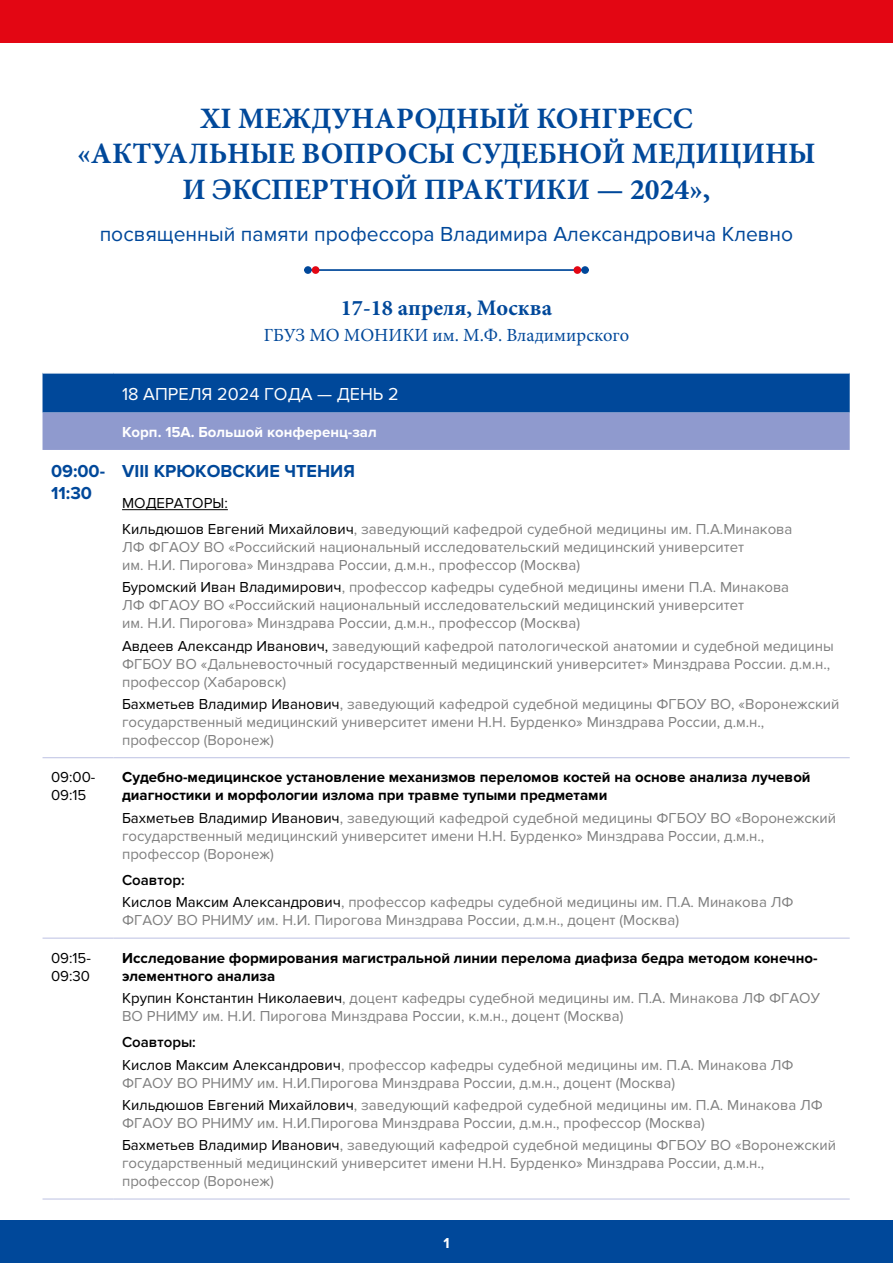
<style>
.page{position:relative;width:893px;height:1263px;background:#fff}
.page>*{position:absolute;margin:0;border:0;box-sizing:border-box;transform-origin:0 0}
.t1{font:700 29.7px/35.5px "Minion Pro";color:#00489a;text-align:center}
.t2{font:700 22.2px "Minion Pro";color:#00489a}
.t3{font:21px "Proxima Nova";color:#00489a}
.t4{font:18.6px "Minion Pro";color:#00489a}
.t5{font:700 18px/21.6px "Proxima Nova";color:#00489a}
.t6{font:18px "Proxima Nova";color:#fff}
.t7{font:15px/18px "Proxima Nova";color:#808080}
.t8{font:700 15px/18px "Proxima Nova";color:#000}
.t9{font:700 15px "Proxima Nova";color:#fff}
.t10{font:15px/18px "Proxima Nova";color:#000}
.s1{color:#000}
.s2{font-weight:600;color:#000}
</style>
<div class="page">
<div style="left:0;top:1220px;width:893px;height:43px;background:#00489a"></div>
<div style="left:0;top:0;width:893px;height:43px;background:#e30613"></div>
<svg style="left:43px;top:374px;width:807px;height:76px;background:#4770b3"></svg>
<hr style="left:43px;top:938px;width:71px;height:1px;background:#bcc1e3">
<hr style="left:114px;top:938px;width:736px;height:1px;background:#bcc1e3">
<hr style="left:43px;top:1199px;width:71px;height:1px;background:#bcc1e3">
<hr style="left:114px;top:1199px;width:736px;height:1px;background:#bcc1e3">
<hr style="left:43px;top:757px;width:71px;height:1px;background:#bcc1e3">
<hr style="left:114px;top:757px;width:736px;height:1px;background:#bcc1e3">
<hr style="left:122px;top:509px;width:106px;height:1px;background:#000">
<hr style="left:304px;top:269px;width:285px;height:2px;background:#00489a">
<div style="left:304px;top:266px;width:8px;height:8px;background:#00489a;border-radius:50%"></div>
<div style="left:312px;top:266px;width:7px;height:8px;background:#e30613;border-radius:50%"></div>
<div style="left:581px;top:266px;width:8px;height:8px;background:#00489a;border-radius:50%"></div>
<div style="left:574px;top:266px;width:7px;height:8px;background:#e30613;border-radius:50%"></div>
<h1 class="t1" style="left:77px;top:100px;width:740px">XI МЕЖДУНАРОДНЫЙ КОНГРЕСС<br>«АКТУАЛЬНЫЕ ВОПРОСЫ СУДЕБНОЙ МЕДИЦИНЫ<br>И ЭКСПЕРТНОЙ ПРАКТИКИ — 2024»,</h1>
<h3 class="t3" style="left:100px;top:222px;width:695px">посвященный памяти профессора Владимира Александровича Клевно</h3>
<h2 class="t2" style="left:341px;top:293px;width:213px">17-18 апреля, Москва</h2>
<p class="t4" style="left:264px;top:323px;width:367px">ГБУЗ МО МОНИКИ им. М.Ф. Владимирского</p>
<p class="t6" style="left:122px;top:383px;width:278px">18 АПРЕЛЯ 2024 ГОДА — ДЕНЬ 2</p>
<p class="t9" style="left:122px;top:424px;width:256px">Корп. 15А. Большой конференц-зал</p>
<p class="t5" style="left:51px;top:460px;width:56px">09:00-<br>11:30</p>
<p class="t5" style="left:122px;top:460px;width:234px">VIII КРЮКОВСКИЕ ЧТЕНИЯ</p>
<p class="t7" style="left:122px;top:490px;width:672px;line-height:26.5px"><span class="s1">МОДЕРАТОРЫ:<br>Кильдюшов Евгений Михайлович</span>, заведующий кафедрой судебной медицины им. П.А.Минакова</p>
<p class="t7" style="left:122px;top:538px;width:624px">ЛФ ФГАОУ ВО «Российский национальный исследовательский медицинский университет им. Н.И. Пирогова» Минздрава России, д.м.н., профессор (Москва)</p>
<p class="t7" style="left:122px;top:579px;width:669px"><span class="s1">Буромский Иван Владимирович</span>, профессор кафедры судебной медицины имени П.А. Минакова<br>ЛФ ФГАОУ ВО «Российский национальный исследовательский медицинский университет<br>им. Н.И. Пирогова» Минздрава России, д.м.н., профессор (Москва)</p>
<p class="t7" style="left:122px;top:637px;width:713px"><span class="s1">Авдеев Александр Иванович,</span> заведующий кафедрой патологической анатомии и судебной медицины<br>ФГБОУ ВО «Дальневосточный государственный медицинский университет» Минздрава России. д.м.н., профессор (Хабаровск)</p>
<p class="t7" style="left:122px;top:695px;width:719px"><span class="s1">Бахметьев Владимир Иванович</span>, заведующий кафедрой судебной медицины ФГБОУ ВО, «Воронежский государственный медицинский университет имени Н.Н. Бурденко» Минздрава России, д.м.н., профессор (Воронеж)</p>
<p class="t10" style="left:51px;top:768px;width:46px">09:00-<br>09:15</p>
<p class="t8" style="left:122px;top:769px;width:690px">Судебно-медицинское установление механизмов переломов костей на основе анализа лучевой диагностики и морфологии излома при травме тупыми предметами</p>
<p class="t7" style="left:122px;top:809px;width:715px"><span class="s1">Бахметьев Владимир Иванович</span>, заведующий кафедрой судебной медицины ФГБОУ ВО «Воронежский государственный медицинский университет имени Н.Н. Бурденко» Минздрава России, д.м.н., профессор (Воронеж)</p>
<p class="t7" style="left:122px;top:869px;width:673px;line-height:22.2px"><span class="s2">Соавтор:<br></span><span class="s1">Кислов Максим Александрович</span>, профессор кафедры судебной медицины им. П.А. Минакова ЛФ</p>
<p class="t7" style="left:122px;top:911px;width:558px">ФГАОУ ВО РНИМУ им. Н.И. Пирогова Минздрава России, д.м.н., доцент (Москва)</p>
<p class="t10" style="left:51px;top:949px;width:41px">09:15-<br>09:30</p>
<p class="t8" style="left:122px;top:949px;width:697px">Исследование формирования магистральной линии перелома диафиза бедра методом конечно&shy;элементного анализа</p>
<p class="t7" style="left:122px;top:989px;width:700px"><span class="s1">Крупин Константин Николаевич</span>, доцент кафедры судебной медицины им. П.А. Минакова ЛФ ФГАОУ<br>ВО РНИМУ им. Н.И. Пирогова Минздрава России, к.м.н., доцент (Москва)</p>
<p class="t7" style="left:122px;top:1031px;width:673px;line-height:22.2px"><span class="s2">Соавторы:<br></span><span class="s1">Кислов Максим Александрович</span>, профессор кафедры судебной медицины им. П.А. Минакова ЛФ</p>
<p class="t7" style="left:122px;top:1072px;width:702px;line-height:22.2px">ФГАОУ ВО РНИМУ им. Н.И.Пирогова Минздрава России, д.м.н., доцент (Москва)<br><span class="s1">Кильдюшов Евгений Михайлович</span>, заведующий кафедрой судебной медицины им. П.А. Минакова ЛФ</p>
<p class="t7" style="left:122px;top:1112px;width:715px;line-height:22.2px">ФГАОУ ВО РНИМУ им. Н.И.Пирогова Минздрава России, д.м.н., профессор (Москва)<br><span class="s1">Бахметьев Владимир Иванович</span>, заведующий кафедрой судебной медицины ФГБОУ ВО «Воронежский</p>
<p class="t7" style="left:122px;top:1154px;width:644px">государственный медицинский университет имени Н.Н. Бурденко» Минздрава России, д.м.н., профессор (Воронеж)</p>
<p class="t9" style="left:443px;top:1234px;width:8px">1</p>
</div>
